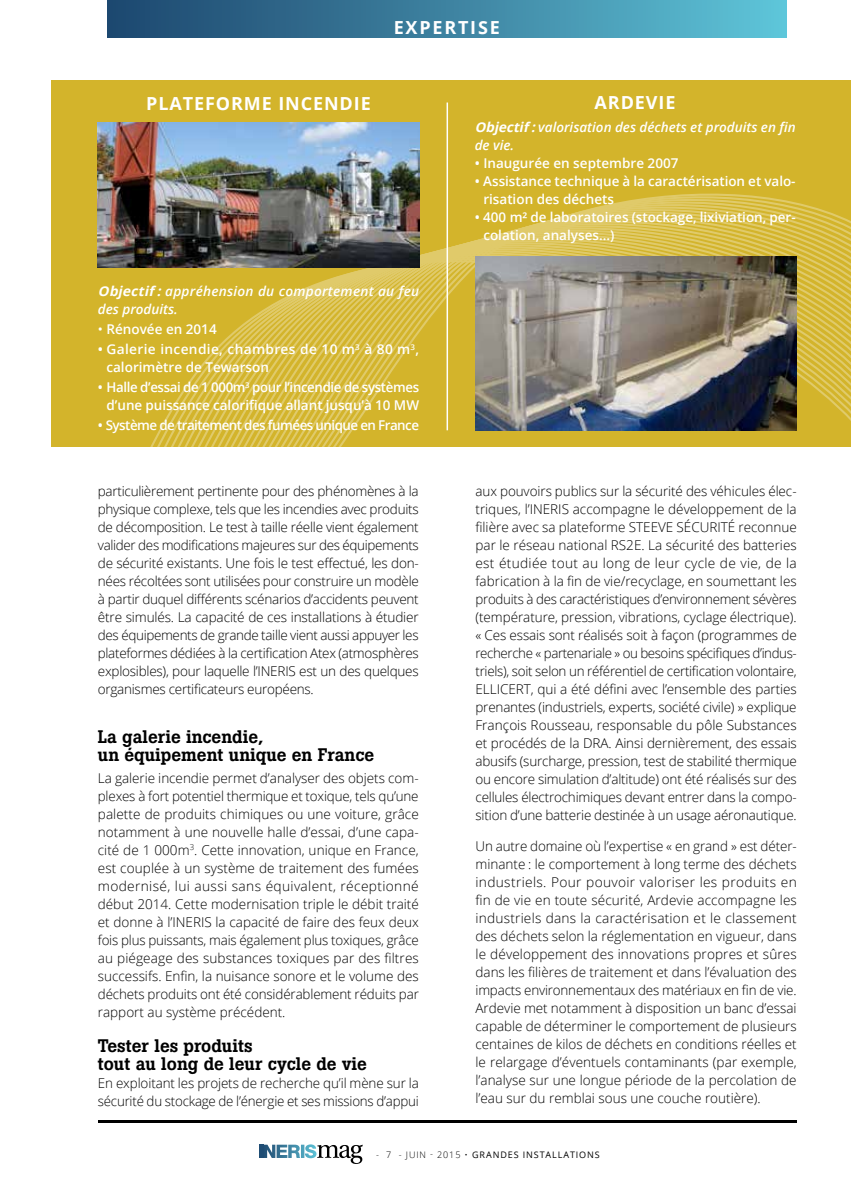
<style>
.page{position:relative;width:851px;height:1191px;background:#fff}
.page>*{position:absolute;margin:0;border:0;box-sizing:border-box;transform-origin:0 0}
.t1{font:500 18px/18px "Boton";color:#000}
.t2{font:700 18px "Open Sans";letter-spacing:.05em;color:#fff}
.t3{font:700 18px "Open Sans";letter-spacing:.1em;color:#fff}
.t4{font:300 13.5px/18px "Open Sans";letter-spacing:-.015em;color:#000;text-align:justify}
.t5{font:600 13.5px/18px "Open Sans";letter-spacing:-.005em;color:#fff}
.t6{font:italic 600 13.5px/18px "Open Sans";color:#fff}
.t7{font:600 13.5px/18px "Open Sans";letter-spacing:-.025em;color:#fff;text-align:right}
.t8{font:600 13.5px/18px "Open Sans";letter-spacing:.025em;color:#fff}
.t9{font:600 13.5px "Open Sans";letter-spacing:-.04em;color:#fff}
.t10{font:9px "Open Sans";letter-spacing:.1em;color:#000}
.s1{font-weight:700}
.s2{font-weight:400}
.s3{font-weight:300}
</style>
<div class="page">
<hr style="left:259px;top:1144px;width:4px;height:14px;background:#1f4d74">
<svg style="left:264px;top:1144px;width:99px;height:20px"></svg>
<div style="left:107px;top:0;width:679px;height:38px;background:linear-gradient(to right,#1d446c,#5ec4d7)"></div>
<hr style="left:99px;top:1120px;width:697px;height:3px;background:#000">
<div style="left:52px;top:80px;width:798px;height:367px;background:#d3b42b"></div>
<svg style="left:97px;top:192px;width:753px;height:255px"></svg>
<img style="left:475px;top:257px;width:321px;height:173px">
<img style="left:98px;top:123px;width:321px;height:144px">
<hr style="left:446px;top:102px;width:2px;height:328px;background:#fff">
<h1 class="t3" style="left:393px;top:14px;width:108px">EXPERTISE</h1>
<h1 class="t2" style="left:146px;top:91px;width:226px">PLATEFORME INCENDIE</h1>
<h1 class="t2" style="left:594px;top:90px;width:82px">ARDEVIE</h1>
<p class="t6" style="left:98px;top:281px;width:323px"><span class="s1">Objectif:</span>appréhension du comportement au feu des produits.</p>
<p class="t5" style="left:98px;top:320px;width:120px"><span class="s2">•</span> Rénovée en 2014</p>
<p class="t8" style="left:106px;top:340px;width:314px;text-indent:-9px">• Galerie incendie, chambres de 10 m<sup>3</sup> à 80 m<sup>3</sup>, calorimètre de Tewarson</p>
<p class="t7" style="left:98px;top:378px;width:323px">• Halle d’essai de 1 000m<sup>3</sup> pour l’incendie de systèmes d’une puissance calorifique allant jusqu’à 10 MW</p>
<p class="t9" style="left:98px;top:416px;width:322px">• Système de traitement des fumées unique en France</p>
<p class="t4" style="left:98px;top:481px;width:322px">particulièrement pertinente pour des phénomènes à la physique complexe, tels que les incendies avec produits de décomposition. Le test à taille réelle vient également valider des modifications majeures sur des équipements de sécurité existants. Une fois le test effectué, les don&shy;nées récoltées sont utilisées pour construire un modèle à partir duquel différents scénarios d’accidents peuvent être simulés. La capacité de ces installations à étudier des équipements de grande taille vient aussi appuyer les plateformes dédiées à la certification Atex (atmosphères explosibles), pour laquelle l’INERIS est un des quelques organismes certificateurs européens.</p>
<h1 class="t1" style="left:98px;top:727px;width:278px">La galerie incendie,<br>un équipement unique en France</h1>
<p class="t4" style="left:98px;top:768px;width:322px">La galerie incendie permet d’analyser des objets com&shy;plexes à fort potentiel thermique et toxique, tels qu’une palette de produits chimiques ou une voiture, grâce notamment à une nouvelle halle d’essai, d’une capa&shy;cité de 1 000m<sup>3</sup>. Cette innovation, unique en France, est couplée à un système de traitement des fumées modernisé, lui aussi sans équivalent, réceptionné début 2014. Cette modernisation triple le débit traité et donne à l’INERIS la capacité de faire des feux deux fois plus puissants, mais également plus toxiques, grâce au piégeage des substances toxiques par des filtres successifs. Enfin, la nuisance sonore et le volume des déchets produits ont été considérablement réduits par rapport au système précédent.</p>
<h1 class="t1" style="left:98px;top:1036px;width:270px">Tester les produits<br>tout au long de leur cycle de vie</h1>
<p class="t4" style="left:98px;top:1073px;width:322px">En exploitant les projets de recherche qu’il mène sur la sécurité du stockage de l’énergie et ses missions d’appui</p>
<p class="t6" style="left:474px;top:118px;width:322px"><span class="s1">Objectif:</span>valorisation des déchets et produits en fin de vie.</p>
<p class="t5" style="left:474px;top:154px;width:205px">• Inaugurée en septembre 2007</p>
<p class="t5" style="left:483px;top:172px;width:313px;text-indent:-9px">• Assistance technique à la caractérisation et valo&shy;risation des déchets</p>
<p class="t5" style="left:483px;top:208px;width:314px;text-indent:-9px">• 400 m² de laboratoires (stockage, lixiviation, per&shy;colation, analyses…)</p>
<p class="t4" style="left:475px;top:481px;width:323px">aux pouvoirs publics sur la sécurité des véhicules élec&shy;triques, l’INERIS accompagne le développement de la filière avec sa plateforme STEEVE SÉCURITÉ reconnue par le réseau national RS2E. La sécurité des batteries est étudiée tout au long de leur cycle de vie, de la fabrication à la fin de vie/recyclage, en soumettant les produits à des caractéristiques d’environnement sévères (température, pression, vibrations, cyclage électrique). « Ces essais sont réalisés soit à façon (programmes de recherche « partenariale » ou besoins spécifiques d’indus&shy;triels), soit selon un référentiel de certification volontaire, ELLICERT, qui a été défini avec l’ensemble des parties prenantes (industriels, experts, société civile) » explique François Rousseau, responsable du pôle Substances et procédés de la DRA. Ainsi dernièrement, des essais abusifs (surcharge, pression, test de stabilité thermique ou encore simulation d’altitude) ont été réalisés sur des cellules électrochimiques devant entrer dans la compo&shy;sition d’une batterie destinée à un usage aéronautique.</p>
<p class="t4" style="left:475px;top:836px;width:323px">Un autre domaine où l’expertise « en grand » est déter&shy;minante : le comportement à long terme des déchets industriels. Pour pouvoir valoriser les produits en fin de vie en toute sécurité, Ardevie accompagne les industriels dans la caractérisation et le classement des déchets selon la réglementation en vigueur, dans le développement des innovations propres et sûres dans les filières de traitement et dans l’évaluation des impacts environnementaux des matériaux en fin de vie.<br>Ardevie met notamment à disposition un banc d’essai capable de déterminer le comportement de plusieurs centaines de kilos de déchets en conditions réelles et le relargage d’éventuels contaminants (par exemple, l’analyse sur une longue période de la percolation de l’eau sur du remblai sous une couche routière).</p>
<p class="t10" style="left:376px;top:1148px;width:225px"><span class="s3">- 7 - JUIN </span><sup>-</sup> <span class="s3">2015 •</span> GRANDES INSTALLATIONS</p>
</div>
